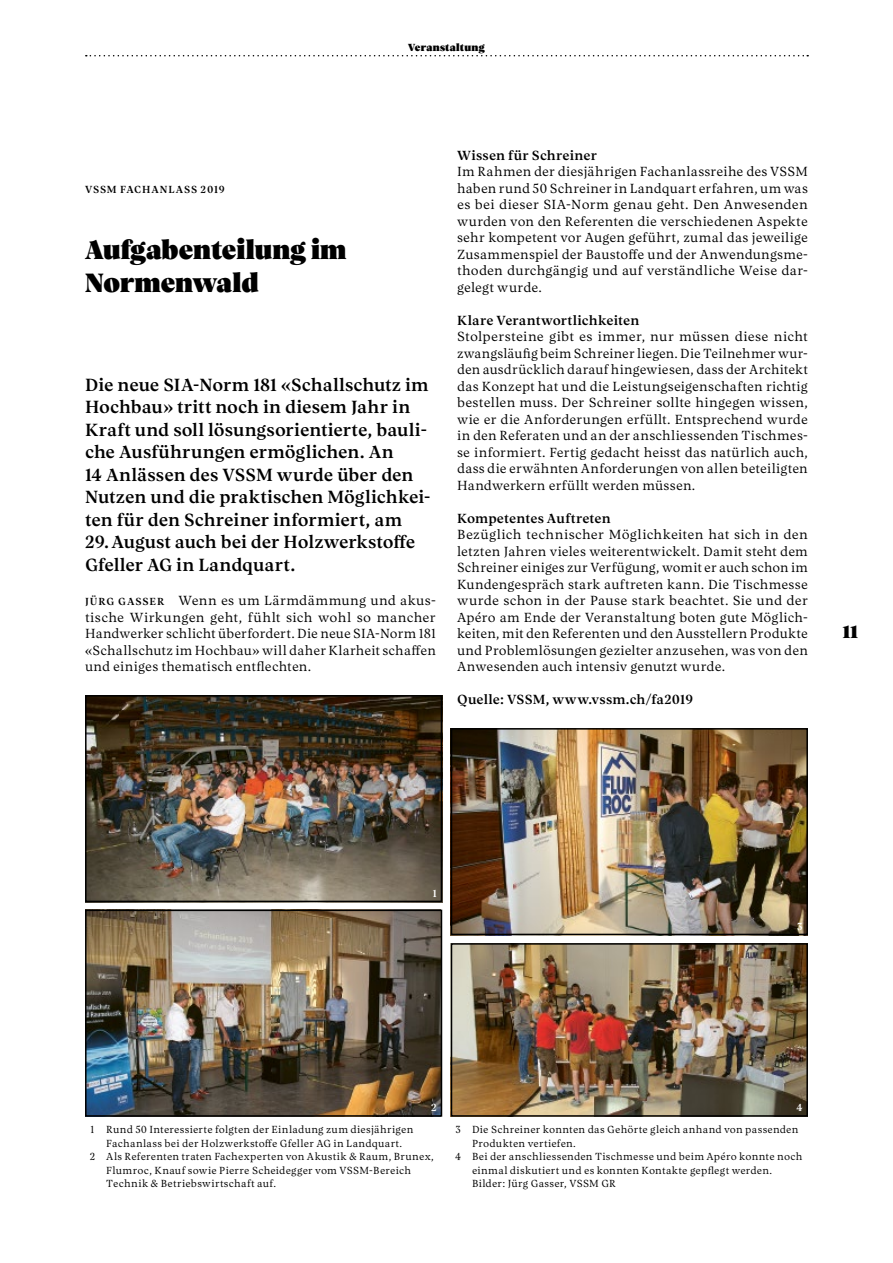
<style>
.page{position:relative;width:893px;height:1263px;background:#fff}
.page>*{position:absolute;margin:0;border:0;box-sizing:border-box;transform-origin:0 0}
.t1{font:27px/33px "Vesterbro Poster";color:#000}
.t2{font:500 18px/22.5px "Vesterbro";letter-spacing:-.005em;color:#000}
.t3{font:18px "Vesterbro Poster";color:#000}
.t4{font:300 13.5px/16.5px "Vesterbro";letter-spacing:.01em;color:#000;text-align:justify}
.t5{font:500 13.5px "Vesterbro";letter-spacing:.01em;color:#000}
.t6{font:300 10.5px "Vesterbro";letter-spacing:.02em;color:#000}
.t7{font:500 10.5px "Vesterbro";letter-spacing:.08em;color:#000}
.t8{font:10.5px "Vesterbro Poster";letter-spacing:.025em;color:#000}
.t9{font:500 10.5px "Vesterbro";color:#fff}
.s1{font-weight:500;font-size:10.5px}
</style>
<div class="page">
<svg style="left:86px;top:55px;width:722px;height:1px"></svg>
<img style="left:88px;top:698px;width:351px;height:201px">
<div style="left:85px;top:695px;width:357px;height:207px;border:2px solid #000"></div>
<img style="left:88px;top:912px;width:351px;height:202px">
<div style="left:85px;top:909px;width:357px;height:208px;border:2px solid #000"></div>
<img style="left:454px;top:731px;width:351px;height:201px">
<div style="left:451px;top:728px;width:357px;height:207px;border:2px solid #000"></div>
<img style="left:454px;top:946px;width:351px;height:168px">
<div style="left:451px;top:943px;width:357px;height:174px;border:2px solid #000"></div>
<p class="t8" style="left:408px;top:40px;width:78px">Veranstaltung</p>
<p class="t7" style="left:85px;top:182px;width:141px">VSSM FACHANLASS 2019</p>
<h1 class="t1" style="left:85px;top:233px;width:263px">Aufgabenteilung im<br>Normenwald</h1>
<p class="t2" style="left:85px;top:373px;width:347px">Die neue SIA-Norm 181 «Schallschutz im Hochbau» tritt noch in diesem Jahr in Kraft und soll lösungsorientierte, bauli&shy;che Ausführungen ermöglichen. An<br>14 Anlässen des VSSM wurde über den Nutzen und die praktischen Möglichkei&shy;ten für den Schreiner informiert, am 29.August auch bei der Holzwerkstoffe Gfeller AG in Landquart.</p>
<p class="t4" style="left:85px;top:592px;width:352px"><span class="s1">JÜRG GASSER</span> Wenn es um Lärmdämmung und akus&shy;tische Wirkungen geht, fühlt sich wohl so mancher Handwerker schlicht überfordert. Die neue SIA-Norm 181 «Schallschutz im Hochbau» will daher Klarheit schaffen und einiges thematisch entflechten.</p>
<p class="t5" style="left:457px;top:146px;width:141px">Wissen für Schreiner</p>
<p class="t4" style="left:457px;top:163px;width:352px">Im Rahmen der diesjährigen Fachanlassreihe des VSSM haben rund 50 Schreiner in Landquart erfahren, um was es bei dieser SIA-Norm genau geht. Den Anwesenden wurden von den Referenten die verschiedenen Aspekte sehr kompetent vor Augen geführt, zumal das jeweilige Zusammenspiel der Baustoffe und der Anwendungsme&shy;thoden durchgängig und auf verständliche Weise dar&shy;gelegt wurde.</p>
<p class="t5" style="left:457px;top:311px;width:184px">Klare Verantwortlichkeiten</p>
<p class="t4" style="left:457px;top:328px;width:352px">Stolpersteine gibt es immer, nur müssen diese nicht zwangsläufig beim Schreiner liegen. Die Teilnehmer wur&shy;den ausdrücklich darauf hingewiesen, dass der Architekt das Konzept hat und die Leistungseigenschaften richtig bestellen muss. Der Schreiner sollte hingegen wissen, wie er die Anforderungen erfüllt. Entsprechend wurde in den Referaten und an der anschliessenden Tischmes&shy;se informiert. Fertig gedacht heisst das natürlich auch, dass die erwähnten Anforderungen von allen beteiligten Handwerkern erfüllt werden müssen.</p>
<p class="t5" style="left:457px;top:509px;width:155px">Kompetentes Auftreten</p>
<p class="t4" style="left:457px;top:526px;width:352px">Bezüglich technischer Möglichkeiten hat sich in den letzten Jahren vieles weiterentwickelt. Damit steht dem Schreiner einiges zur Verfügung, womit er auch schon im Kundengespräch stark auftreten kann. Die Tischmesse wurde schon in der Pause stark beachtet. Sie und der Apéro am Ende der Veranstaltung boten gute Möglich&shy;keiten, mit den Referenten und den Ausstellern Produkte und Problemlösungen gezielter anzusehen, was von den Anwesenden auch intensiv genutzt wurde.</p>
<p class="t5" style="left:457px;top:690px;width:237px">Quelle: VSSM, www.vssm.ch/fa2019</p>
<h2 class="t3" style="left:843px;top:620px;width:17px">11</h2>
<p class="t9" style="left:433px;top:886px;width:6px">1</p>
<p class="t9" style="left:797px;top:919px;width:7px">3</p>
<p class="t9" style="left:431px;top:1101px;width:7px">2</p>
<p class="t6" style="left:91px;top:1123px;width:324px">1 Rund 50 Interessierte folgten der Einladung zum diesjährigen</p>
<p class="t6" style="left:106px;top:1136px;width:298px">Fachanlass bei der Holzwerkstoffe Gfeller AG in Landquart.</p>
<p class="t6" style="left:90px;top:1150px;width:346px">2 Als Referenten traten Fachexperten von Akustik &amp; Raum, Brunex,</p>
<p class="t6" style="left:106px;top:1163px;width:306px">Flumroc, Knauf sowie Pierre Scheidegger vom VSSM-Bereich</p>
<p class="t6" style="left:106px;top:1177px;width:171px">Technik &amp; Betriebswirtschaft auf.</p>
<p class="t9" style="left:796px;top:1101px;width:8px">4</p>
<p class="t6" style="left:456px;top:1123px;width:344px">3 Die Schreiner konnten das Gehörte gleich anhand von passenden</p>
<p class="t6" style="left:472px;top:1136px;width:105px">Produkten vertiefen.</p>
<p class="t6" style="left:455px;top:1150px;width:349px">4 Bei der anschliessenden Tischmesse und beim Apéro konnte noch</p>
<p class="t6" style="left:472px;top:1163px;width:302px">einmal diskutiert und es konnten Kontakte gepflegt werden.</p>
<p class="t6" style="left:472px;top:1177px;width:145px">Bilder: Jürg Gasser, VSSM GR</p>
</div>
